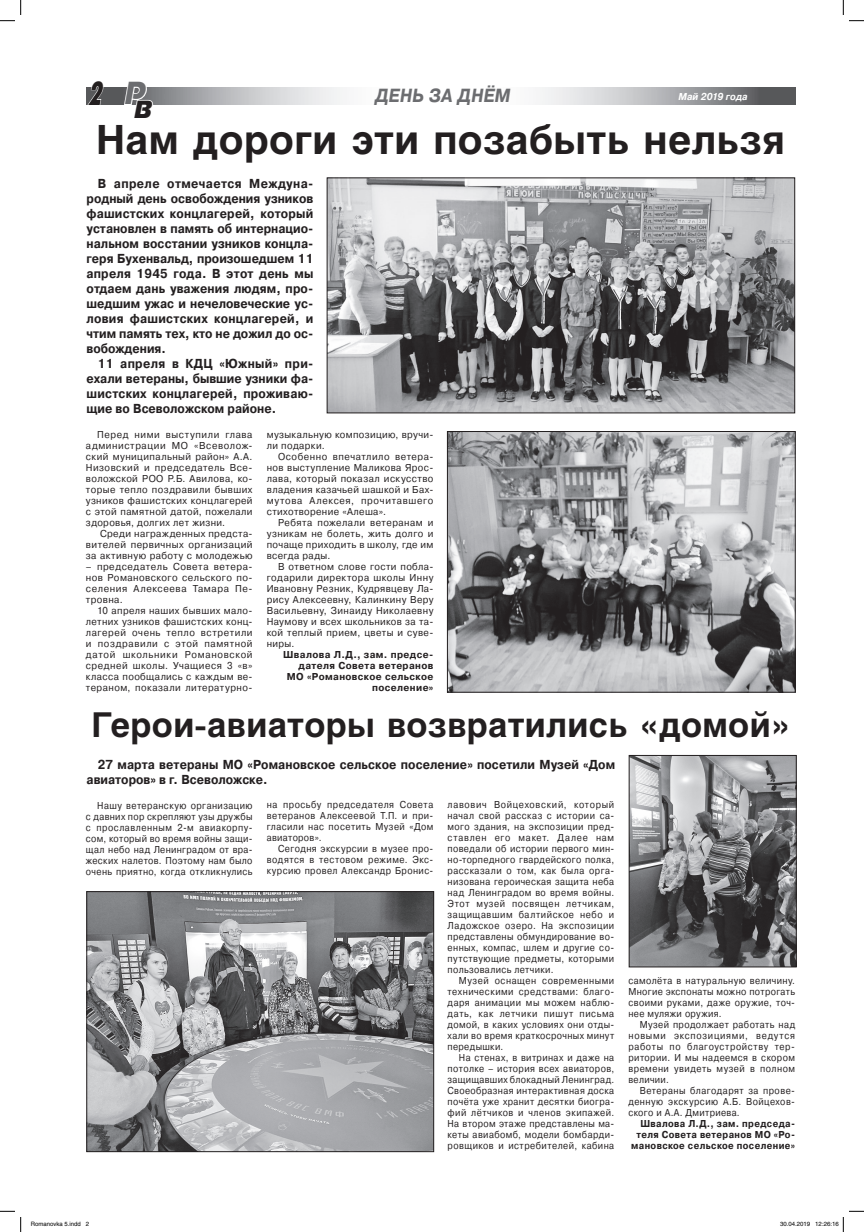
<style>
.page{position:relative;width:864px;height:1232px;background:#fff}
.page>*{position:absolute;margin:0;border:0;box-sizing:border-box;transform-origin:0 0}
.t1{font:700 40px "Helios C";letter-spacing:.01em;color:#231f20}
.t2{font:700 34px "Helios C";letter-spacing:.01em;color:#231f20}
.t3{font:italic 33px "Futura Futuris Cond Bold C";color:#231f20;scale:.9 1}
.t4{font:italic 30px "Adver Gothic C";color:#231f20;scale:.91 1}
.t5{font:italic 700 19px "Pragmatica C";letter-spacing:.01em;color:#6c6d70;scale:.88 1}
.t6{font:700 13px/15px "Pragmatica C";letter-spacing:.005em;color:#231f20;text-align:justify;scale:.9 1}
.t7{font:10px/11px "Pragmatica C";letter-spacing:.045em;color:#231f20;text-align:justify;scale:.9 1}
.t8{font:10px/11px "Pragmatica C";letter-spacing:.045em;color:#231f20;text-align:justify;scale:.95 1}
.t9{font:10px/11px "Pragmatica C";letter-spacing:.045em;color:#231f20;text-align:justify;scale:.96 1}
.t10{font:700 10px/11px "Pragmatica C";letter-spacing:.04em;color:#231f20;text-align:right;scale:.9 1}
.t11{font:700 10px/11px "Pragmatica C";letter-spacing:.04em;color:#231f20;text-align:right;scale:.95 1}
.t12{font:italic 700 10px "Pragmatica C";letter-spacing:.005em;color:#fff;scale:.9 1}
.t13{font:6px "Helvetica";color:#000}
.s1{font-family:"Adver Gothic C";font-size:30px;color:#6c6d70}
</style>
<div class="page">
<svg style="left:105px;top:87px;width:690px;height:17px"></svg>
<svg style="left:86px;top:87px;width:19px;height:18px"></svg>
<svg style="left:123px;top:87px;width:32px;height:18px"></svg>
<svg style="left:373px;top:87px;width:138px;height:17px"></svg>
<img style="left:329px;top:180px;width:463px;height:231px">
<img style="left:89px;top:893px;width:343px;height:257px">
<div style="left:87px;top:891px;width:347px;height:261px;border:1px solid #231f20"></div>
<img style="left:631px;top:757px;width:163px;height:208px">
<div style="left:629px;top:755px;width:167px;height:212px;border:1px solid #231f20"></div>
<img style="left:449px;top:433px;width:344px;height:257px">
<div style="left:447px;top:431px;width:348px;height:261px;border:1px solid #231f20"></div>
<svg style="left:0;top:0;width:21px;height:21px"></svg>
<svg style="left:0;top:1211px;width:21px;height:21px"></svg>
<svg style="left:842px;top:0;width:21px;height:21px"></svg>
<svg style="left:842px;top:1211px;width:21px;height:21px"></svg>
<h3 class="t3" style="left:88px;top:75px;width:71px">2 <span class="s1">Р</span></h3>
<p class="t12" style="left:678px;top:91px;width:78px">Май 2019 года</p>
<h3 class="t4" style="left:133px;top:90px;width:29px">в</h3>
<h3 class="t5" style="left:375px;top:85px;width:155px">ДЕНЬ ЗА ДНЁМ</h3>
<h1 class="t1" style="left:96px;top:116px;width:690px">Нам дороги эти позабыть нельзя</h1>
<p class="t6" style="left:86px;top:176px;width:254px;text-indent:11px">В апреле отмечается Междуна&shy;родный день освобождения узников фашистских концлагерей, который установлен в память об интернацио&shy;нальном восстании узников концла&shy;геря Бухенвальд, произошедшем 11 апреля 1945 года. В этот день мы отдаем дань уважения людям, про&shy;шедшим ужас и нечеловеческие ус&shy;ловия фашистских концлагерей, и чтим память тех, кто не дожил до ос&shy;вобождения.</p>
<h3 class="t6" style="left:86px;top:356px;width:253px;text-indent:11px">11 апреля в КДЦ «Южный» при&shy;ехали ветераны, бывшие узники фа&shy;шистских концлагерей, проживаю&shy;щие во Всеволожском районе.</h3>
<p class="t8" style="left:86px;top:429px;width:177px;text-indent:11px">Перед ними выступили глава администрации МО «Всеволож&shy;ский муниципальный район» А.А.<br>Низовский и председатель Все&shy;воложской РОО Р.Б. Авилова, ко&shy;торые тепло поздравили бывших узников фашистских концлагерей с этой памятной датой, пожелали здоровья, долгих лет жизни.</p>
<p class="t9" style="left:86px;top:528px;width:175px;text-indent:14px">Среди награжденных предста&shy;вителей первичных организаций за активную работу с молодежью</p>
<p class="t9" style="left:86px;top:561px;width:175px">– председатель Совета ветера&shy;нов Романовского сельского по&shy;селения Алексеева Тамара Пе&shy;тровна.</p>
<p class="t8" style="left:86px;top:605px;width:177px;text-indent:11px">10 апреля наших бывших мало&shy;летних узников фашистских конц&shy;лагерей очень тепло встретили и поздравили с этой памятной датой школьники Романовской средней школы. Учащиеся 3 «в» класса пообщались с каждым ве&shy;тераном, показали литературно-</p>
<p class="t8" style="left:267px;top:429px;width:177px">музыкальную композицию, вручи&shy;ли подарки.</p>
<p class="t8" style="left:267px;top:451px;width:177px;text-indent:11px">Особенно впечатлило ветера&shy;нов выступление Маликова Ярос&shy;лава, который показал искусство владения казачьей шашкой и Бах&shy;мутова Алексея, прочитавшего стихотворение «Алеша».</p>
<p class="t8" style="left:267px;top:517px;width:177px;text-indent:11px">Ребята пожелали ветеранам и узникам не болеть, жить долго и почаще приходить в школу, где им всегда рады.</p>
<p class="t8" style="left:267px;top:561px;width:177px;text-indent:11px">В ответном слове гости побла&shy;годарили директора школы Инну Ивановну Резник, Кудрявцеву Ла&shy;рису Алексеевну, Калинкину Веру Васильевну, Зинаиду Николаевну Наумову и всех школьников за та&shy;кой теплый прием, цветы и суве&shy;ниры.</p>
<p class="t11" style="left:283px;top:649px;width:160px">Швалова Л.Д., зам. предсе&shy;дателя Совета ветеранов<br>МО «Романовское сельское поселение»</p>
<h2 class="t2" style="left:92px;top:705px;width:700px">Герои-авиаторы возвратились «домой»</h2>
<h3 class="t6" style="left:87px;top:757px;width:588px;text-indent:11px">27 марта ветераны МО «Романовское сельское поселение» посетили Музей «Дом авиаторов» в г. Всеволожске.</h3>
<p class="t7" style="left:86px;top:800px;width:187px;text-indent:11px">Нашу ветеранскую организацию с давних пор скрепляют узы дружбы с прославленным 2-м авиакорпу&shy;сом, который во время войны защи&shy;щал небо над Ленинградом от вра&shy;жеских налетов. Поэтому нам было очень приятно, когда откликнулись</p>
<p class="t7" style="left:267px;top:799px;width:187px">на просьбу председателя Совета ветеранов Алексеевой Т.П. и при&shy;гласили нас посетить Музей «Дом авиаторов».</p>
<p class="t7" style="left:267px;top:843px;width:187px;text-indent:11px">Сегодня экскурсии в музее про&shy;водятся в тестовом режиме. Экс&shy;курсию провел Александр Бронис-</p>
<p class="t7" style="left:447px;top:799px;width:187px">лавович Войцеховский, который начал свой рассказ с истории са&shy;мого здания, на экспозиции пред&shy;ставлен его макет. Далее нам поведали об истории первого мин&shy;но-торпедного гвардейского полка, рассказали о том, как была орга&shy;низована героическая защита неба над Ленинградом во время войны.<br>Этот музей посвящен летчикам, защищавшим балтийское небо и Ладожское озеро. На экспозиции представлены обмундирование во&shy;енных, компас, шлем и другие со&shy;путствующие предметы, которыми пользовались летчики.</p>
<p class="t7" style="left:447px;top:975px;width:187px;text-indent:11px">Музей оснащен современными техническими средствами: благо&shy;даря анимации мы можем наблю&shy;дать, как летчики пишут письма домой, в каких условиях они отды&shy;хали во время краткосрочных минут передышки.</p>
<p class="t7" style="left:447px;top:1052px;width:187px;text-indent:11px">На стенах, в витринах и даже на потолке – история всех авиаторов, защищавших блокадный Ленинград.<br>Своеобразная интерактивная доска почёта уже хранит десятки биогра&shy;фий лётчиков и членов экипажей.<br>На втором этаже представлены ма&shy;кеты авиабомб, модели бомбарди&shy;ровщиков и истребителей, кабина</p>
<p class="t7" style="left:628px;top:975px;width:187px">самолёта в натуральную величину.<br>Многие экспонаты можно потрогать своими руками, даже оружие, точ&shy;нее муляжи оружия.</p>
<p class="t7" style="left:628px;top:1019px;width:187px;text-indent:11px">Музей продолжает работать над новыми экспозициями, ведутся работы по благоустройству тер&shy;ритории. И мы надеемся в скором времени увидеть музей в полном величии.</p>
<p class="t7" style="left:628px;top:1085px;width:187px;text-indent:11px">Ветераны благодарят за прове&shy;денную экскурсию А.Б. Войцехов&shy;ского и А.А. Дмитриева.</p>
<p class="t10" style="left:631px;top:1118px;width:183px">Швалова Л.Д., зам. председа&shy;теля Совета ветеранов МО «Ро&shy;мановское сельское поселение»</p>
<p class="t13" style="left:31px;top:1220px;width:60px">Romanovka 5.indd 2</p>
<p class="t13" style="left:780px;top:1220px;width:60px">30.04.2019 12:26:16</p>
</div>
